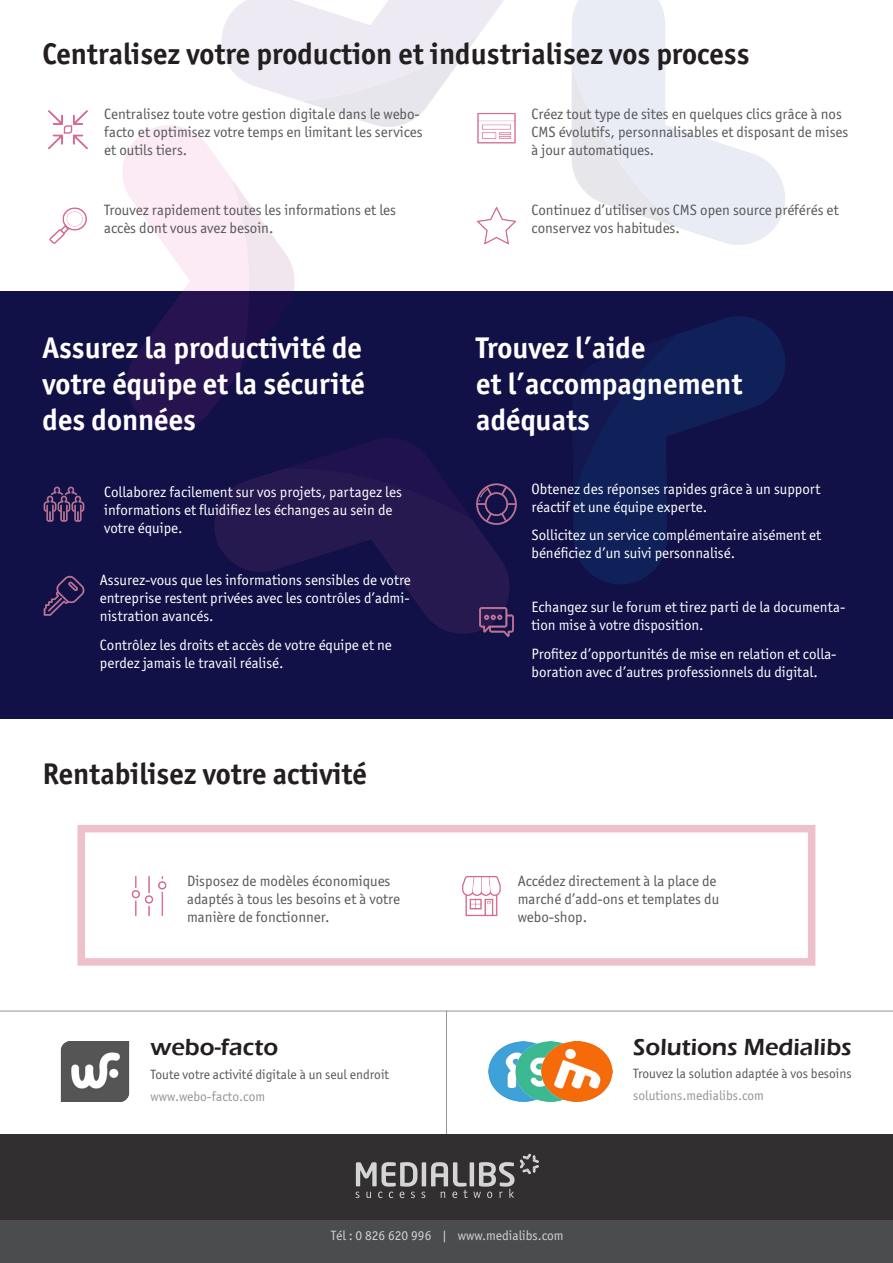
<style>
.page{position:relative;width:893px;height:1263px;background:#fff}
.page>*{position:absolute;margin:0;border:0;box-sizing:border-box;transform-origin:0 0}
.t1{font:700 30px/36px "Officina Sans ITC Std";color:#fff;text-align:justify}
.t2{font:700 30px "Officina Sans ITC Std";color:#231f20}
.t3{font:600 24px "Eras ITC";color:#231f20}
.t4{font:15px/18px "Officina Sans ITC Std";color:#fff}
.t5{font:15px/18px "Officina Sans ITC Std";color:#57585a}
.t6{font:13.5px "Officina Sans ITC Std";color:#57585a}
.t7{font:13.5px "Officina Sans ITC Std";color:#939598}
.t8{font:13.5px "Officina Sans ITC Std";color:#d1d2d4}
</style>
<div class="page">
<div style="left:0;top:1198px;width:893px;height:65px;background:#4b4c4d"></div>
<div style="left:0;top:291px;width:893px;height:428px;background:#111148"></div>
<svg style="left:214px;top:520px;width:296px;height:114px"></svg>
<svg style="left:573px;top:316px;width:212px;height:268px"></svg>
<svg style="left:572px;top:0;width:213px;height:245px;fill:#e9ecf5"></svg>
<svg style="left:122px;top:0;width:382px;height:520px"></svg>
<hr style="left:446px;top:1011px;width:1px;height:140px;background:#939598">
<div style="left:0;top:1134px;width:893px;height:85px;background:#312f30"></div>
<hr style="left:0;top:1011px;width:893px;height:1px;background:#939598">
<img style="left:60px;top:1041px;width:70px;height:60px">
<img style="left:488px;top:1042px;width:27px;height:59px">
<img style="left:515px;top:1042px;width:27px;height:59px">
<img style="left:542px;top:1042px;width:70px;height:59px">
<hr style="left:422px;top:1162px;width:4px;height:24px;background:#d5d5d5">
<svg style="left:355px;top:1162px;width:70px;height:36px"></svg>
<svg style="left:431px;top:1153px;width:108px;height:45px"></svg>
<img style="left:48px;top:110px;width:40px;height:40px">
<img style="left:475px;top:108px;width:41px;height:43px">
<img style="left:49px;top:207px;width:38px;height:37px">
<img style="left:475px;top:204px;width:42px;height:43px">
<img style="left:475px;top:483px;width:42px;height:42px">
<img style="left:43px;top:486px;width:42px;height:36px">
<img style="left:475px;top:601px;width:39px;height:36px">
<img style="left:43px;top:575px;width:42px;height:41px">
<svg style="left:77px;top:825px;width:739px;height:141px"></svg>
<p class="t2" style="left:43px;top:35px;width:708px">Centralisez votre production et industrialisez vos process</p>
<p class="t5" style="left:104px;top:105px;width:320px">Centralisez toute votre gestion digitale dans le webo&shy;facto et optimisez votre temps en limitant les services et outils tiers.</p>
<p class="t5" style="left:104px;top:201px;width:293px">Trouvez rapidement toutes les informations et les accès dont vous avez besoin.</p>
<p class="t5" style="left:531px;top:105px;width:318px">Créez tout type de sites en quelques clics grâce à nos<br>CMS évolutifs, personnalisables et disposant de mises à jour automatiques.</p>
<p class="t5" style="left:531px;top:201px;width:309px">Continuez d’utiliser vos CMS open source préférés et conservez vos habitudes.</p>
<p class="t1" style="left:43px;top:329px;width:324px">Assurez la productivité de votre équipe et la sécurité des données</p>
<p class="t1" style="left:476px;top:329px;width:171px">Trouvez l’aide</p>
<p class="t1" style="left:476px;top:365px;width:268px">et l’accompagnement</p>
<p class="t1" style="left:476px;top:401px;width:115px">adéquats</p>
<p class="t4" style="left:104px;top:483px;width:299px">Collaborez facilement sur vos projets, partagez les informations et fluidifiez les échanges au sein de votre équipe.</p>
<p class="t4" style="left:100px;top:571px;width:312px;text-align:justify">Assurez-vous que les informations sensibles de votre entreprise restent privées avec les contrôles d’admi&shy;nistration avancés.</p>
<p class="t4" style="left:100px;top:636px;width:293px">Contrôlez les droits et accès de votre équipe et ne perdez jamais le travail réalisé.</p>
<p class="t2" style="left:43px;top:755px;width:326px">Rentabilisez votre activité</p>
<p class="t5" style="left:187px;top:872px;width:215px">Disposez de modèles économiques adaptés à tous les besoins et à votre manière de fonctionner.</p>
<p class="t4" style="left:531px;top:479px;width:291px">Obtenez des réponses rapides grâce à un support réactif et une équipe experte.</p>
<p class="t4" style="left:531px;top:526px;width:291px">Sollicitez un service complémentaire aisément et bénéficiez d’un suivi personnalisé.</p>
<p class="t4" style="left:531px;top:598px;width:315px">Echangez sur le forum et tirez parti de la documenta&shy;tion mise à votre disposition.</p>
<p class="t4" style="left:531px;top:644px;width:307px">Profitez d’opportunités de mise en relation et colla&shy;boration avec d’autres professionnels du digital.</p>
<p class="t5" style="left:518px;top:872px;width:203px">Accédez directement à la place de marché d’add-ons et templates du webo-shop.</p>
<p class="t3" style="left:151px;top:1033px;width:129px">webo-facto</p>
<p class="t3" style="left:633px;top:1033px;width:220px">Solutions Medialibs</p>
<p class="t6" style="left:151px;top:1066px;width:240px">Toute votre activité digitale à un seul endroit</p>
<p class="t7" style="left:151px;top:1089px;width:116px">www.webo-facto.com</p>
<p class="t6" style="left:633px;top:1065px;width:220px">Trouvez la solution adaptée à vos besoins</p>
<p class="t7" style="left:633px;top:1088px;width:132px">solutions.medialibs.com</p>
<p class="t8" style="left:331px;top:1227px;width:234px">Tél : 0 826 620 996 | www.medialibs.com</p>
</div>
